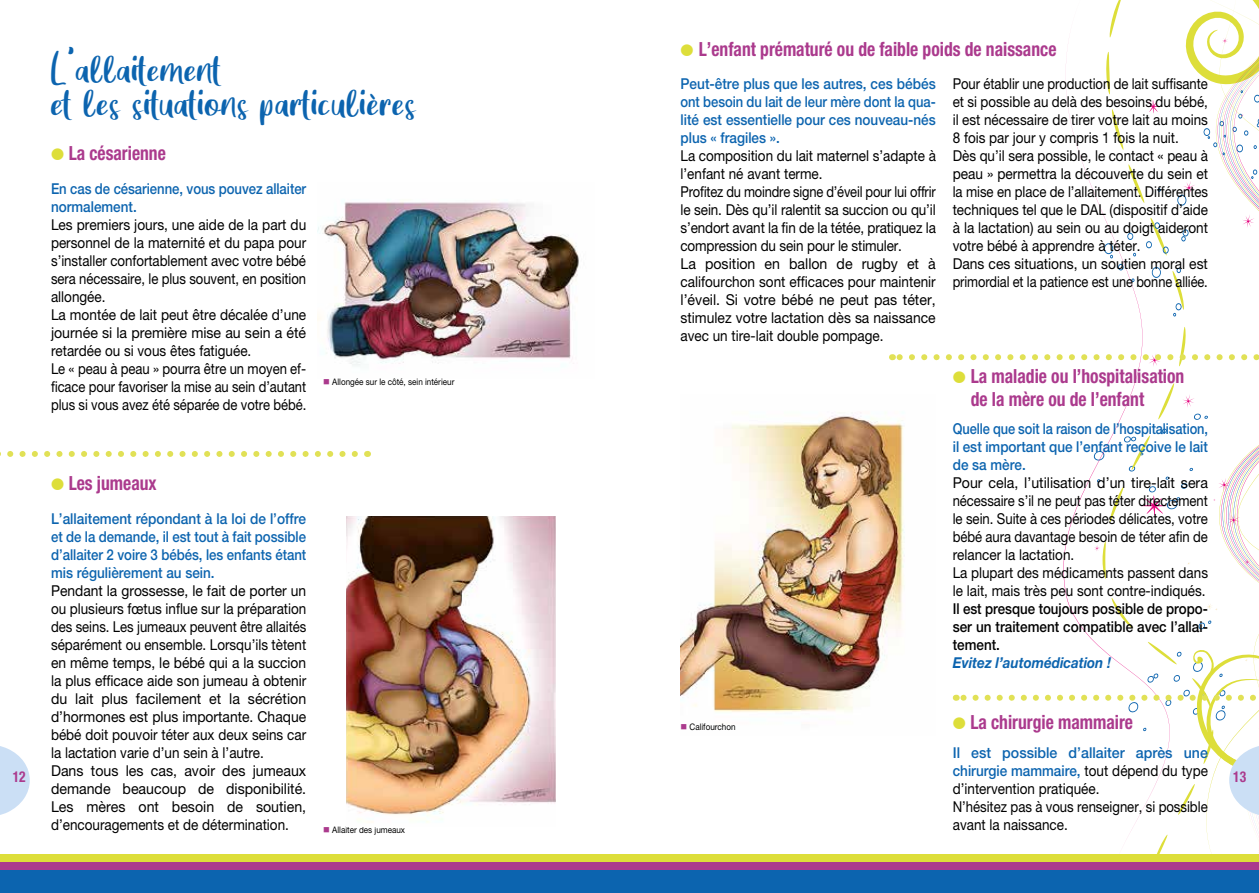
<style>
.page{position:relative;width:1259px;height:893px;background:#fff}
.page>*{position:absolute;margin:0;border:0;box-sizing:border-box;transform-origin:0 0}
.t1{font:25.5px/34.5px "Great Wishes";letter-spacing:.04em;color:#0c64af}
.t2{font:700 condensed 19.5px/23.4px "Helvetica Neue LT Std";color:#ab3a8d;scale:.9 1}
.t3{font:15px/18px "Helvetica Neue LT Std";color:#000;scale:.9 1}
.t4{font:15px/18px "Helvetica Neue LT Std";color:#000;scale:.92 1}
.t5{font:15px/18px "Helvetica Neue LT Std";color:#000;scale:.87 1}
.t6{font:15px/18px "Helvetica Neue LT Std";color:#000;scale:.91 1}
.t7{font:500 15px/18px "Helvetica Neue LT Std";color:#0c64af;text-align:justify;scale:.91 1}
.t8{font:15px/18px "Helvetica Neue LT Std";color:#000;scale:.94 1}
.t9{font:500 15px/18px "Helvetica Neue LT Std";color:#0c64af;text-align:justify;scale:.86 1}
.t10{font:500 15px/18px "Helvetica Neue LT Std";color:#000;text-align:justify;scale:.89 1}
.t11{font:500 15px/18px "Helvetica Neue LT Std";color:#0c64af;scale:.88 1}
.t12{font:italic 700 15px "Helvetica Neue LT Std";color:#0c64af;scale:.9 1}
.t13{font:700 condensed 15px "Helvetica Neue LT Std";color:#ab3a8d;scale:.9 1}
.t14{font:9px "Helvetica Neue LT Std";color:#000;scale:.9 1}
.s1{color:#ddde3a}
.s2{color:#ab3a8d}
.s3{font-weight:500;color:#0c64af}
</style>
<div class="page">
<img style="left:318px;top:202px;width:261px;height:164px">
<svg style="left:0;top:746px;width:30px;height:69px"></svg>
<svg style="left:0;top:451px;width:355px;height:6px"></svg>
<img style="left:680px;top:412px;width:212px;height:300px">
<img style="left:347px;top:516px;width:208px;height:307px">
<div style="left:0;top:855px;width:1259px;height:16px;background:#ddde3a"></div>
<svg style="left:0;top:863px;width:1259px;height:8px;background:#904192"></svg>
<div style="left:0;top:871px;width:1259px;height:22px;background:#0c64af"></div>
<svg style="left:892px;top:0;width:367px;height:870px"></svg>
<h1 class="t1" style="left:51px;top:59px;width:366px">L’allaitement<br>et les situations particulières</h1>
<h2 class="t2" style="left:51px;top:141px;width:129px"><span class="s1">●</span> La césarienne</h2>
<p class="t11" style="left:51px;top:179px;width:291px">En cas de césarienne, vous pouvez allaiter normalement.</p>
<p class="t6" style="left:51px;top:215px;width:282px">Les premiers jours, une aide de la part du personnel de la maternité et du papa pour s’installer confortablement avec votre bébé sera nécessaire, le plus souvent, en position allongée.<br>La montée de lait peut être décalée d’une journée si la première mise au sein a été retardée ou si vous êtes fatiguée.<br>Le « peau à peau » pourra être un moyen ef&shy;ficace pour favoriser la mise au sein d’autant plus si vous avez été séparée de votre bébé.</p>
<p class="t14" style="left:323px;top:377px;width:147px"><span class="s2">■</span> Allongée sur le côté, sein intérieur</p>
<h2 class="t2" style="left:680px;top:38px;width:419px"><span class="s1">●</span> L’enfant prématuré ou de faible poids de naissance</h2>
<p class="t7" style="left:680px;top:74px;width:282px">Peut-être plus que les autres, ces bébés ont besoin du lait de leur mère dont la qua&shy;lité est essentielle pour ces nouveau-nés plus « fragiles ».</p>
<p class="t3" style="left:680px;top:146px;width:285px">La composition du lait maternel s’adapte à l’enfant né avant terme.<br>Profitez du moindre signe d’éveil pour lui offrir le sein. Dès qu’il ralentit sa succion ou qu’il s’endort avant la fin de la tétée, pratiquez la compression du sein pour le stimuler.<br>La position en ballon de rugby et à califourchon sont efficaces pour maintenir l’éveil. Si votre bébé ne peut pas téter, stimulez votre lactation dès sa naissance avec un tire-lait double pompage.</p>
<p class="t5" style="left:952px;top:74px;width:295px">Pour établir une production de lait suffisante et si possible au delà des besoins du bébé, il est nécessaire de tirer votre lait au moins 8 fois par jour y compris 1 fois la nuit.<br>Dès qu’il sera possible, le contact « peau à peau » permettra la découverte du sein et la mise en place de l’allaitement. Différentes techniques tel que le DAL (dispositif d’aide à la lactation) au sein ou au doigt aideront votre bébé à apprendre à téter.<br>Dans ces situations, un soutien moral est primordial et la patience est une bonne alliée.</p>
<h2 class="t2" style="left:970px;top:364px;width:239px;text-indent:-18px"><span class="s1">●</span> La maladie ou l’hospitalisation de la mère ou de l’enfant</h2>
<p class="t9" style="left:952px;top:420px;width:298px">Quelle que soit la raison de l’hospitalisation, il est important que l’enfant reçoive le lait de sa mère.</p>
<p class="t8" style="left:952px;top:474px;width:273px">Pour cela, l’utilisation d’un tire-lait sera nécessaire s’il ne peut pas téter directement le sein. Suite à ces périodes délicates, votre bébé aura davantage besoin de téter afin de relancer la lactation.<br>La plupart des médicaments passent dans le lait, mais très peu sont contre-indiqués.</p>
<p class="t10" style="left:952px;top:600px;width:288px">Il est presque toujours possible de propo&shy;ser un traitement compatible avec l’allai&shy;tement.</p>
<p class="t12" style="left:952px;top:654px;width:178px">Evitez l’automédication !</p>
<h2 class="t2" style="left:51px;top:471px;width:119px"><span class="s1">●</span> Les jumeaux</h2>
<p class="t7" style="left:51px;top:509px;width:282px">L’allaitement répondant à la loi de l’offre et de la demande, il est tout à fait possible d’allaiter 2 voire 3 bébés, les enfants étant mis régulièrement au sein.</p>
<p class="t4" style="left:51px;top:581px;width:279px">Pendant la grossesse, le fait de porter un ou plusieurs fœtus influe sur la préparation des seins. Les jumeaux peuvent être allaités séparément ou ensemble. Lorsqu’ils tètent en même temps, le bébé qui a la succion la plus efficace aide son jumeau à obtenir du lait plus facilement et la sécrétion d’hormones est plus importante. Chaque bébé doit pouvoir téter aux deux seins car la lactation varie d’un sein à l’autre.<br>Dans tous les cas, avoir des jumeaux demande beaucoup de disponibilité.<br>Les mères ont besoin de soutien, d’encouragements et de détermination.</p>
<h2 class="t2" style="left:952px;top:710px;width:202px"><span class="s1">●</span> La chirurgie mammaire</h2>
<p class="t14" style="left:680px;top:721px;width:63px"><span class="s2">■</span> Califourchon</p>
<p class="t3" style="left:952px;top:743px;width:285px"><span class="s3">Il est possible d’allaiter après une chirurgie mammaire,</span> tout dépend du type d’intervention pratiquée.<br>N’hésitez pas à vous renseigner, si possible avant la naissance.</p>
<p class="t13" style="left:13px;top:768px;width:16px">12</p>
<p class="t13" style="left:1233px;top:768px;width:16px">13</p>
<p class="t14" style="left:323px;top:825px;width:92px"><span class="s2">■</span> Allaiter des jumeaux</p>
</div>
